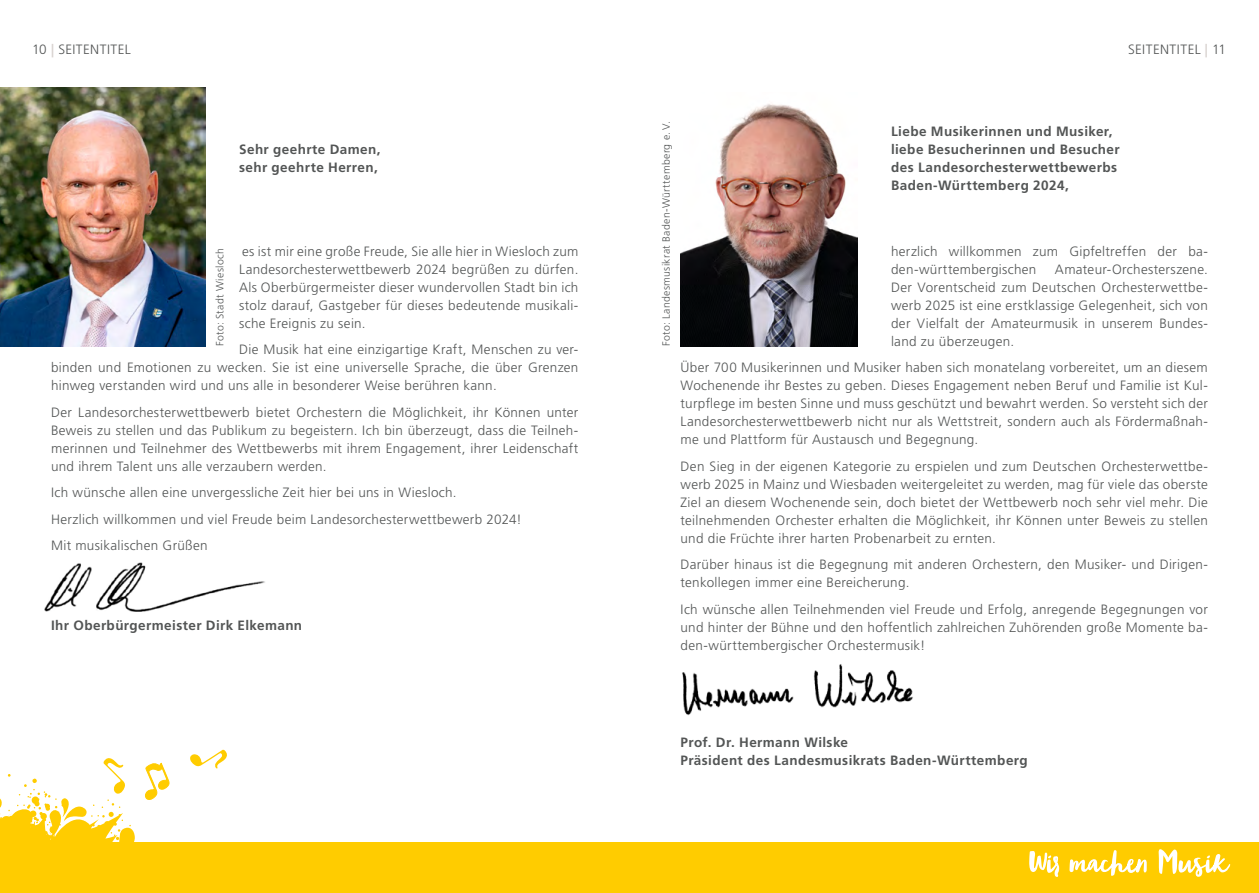
<style>
.page{position:relative;width:1259px;height:893px;background:#fff}
.page>*{position:absolute;margin:0;border:0;box-sizing:border-box;transform-origin:0 0}
.t1{font:300 13.5px/18px "Frutiger LT Pro";letter-spacing:.02em;color:#535555;text-align:justify}
.t2{font:700 13.5px/18px "Frutiger LT Pro";letter-spacing:.03em;color:#535555}
.t3{font:300 13.5px "Frutiger LT Pro";letter-spacing:.04em;color:#535555}
.t4{font:300 10.5px "Frutiger LT Pro";letter-spacing:.03em;color:#535555}
.s1{font-weight:700;color:#d8d2cf}
</style>
<div class="page">
<div style="left:0;top:842px;width:1259px;height:51px;background:#fc0"></div>
<svg style="left:0;top:749px;width:227px;height:93px"></svg>
<svg style="left:1029px;top:849px;width:201px;height:28px"></svg>
<img style="left:44px;top:562px;width:221px;height:50px">
<img style="left:680px;top:104px;width:177px;height:242px">
<img style="left:0;top:87px;width:205px;height:259px">
<img style="left:682px;top:664px;width:231px;height:52px">
<p class="t1" style="left:32px;top:40px;width:100px">10 <span class="s1">|</span> SEITENTITEL</p>
<p class="t3" style="left:1128px;top:41px;width:99px">SEITENTITEL <span class="s1">|</span> 11</p>
<p class="t2" style="left:239px;top:140px;width:143px">Sehr geehrte Damen, sehr geehrte Herren,</p>
<p class="t4" style="left:214px;top:346px;width:99px;rotate:-90deg">Foto: Stadt Wiesloch</p>
<p class="t1" style="left:239px;top:242px;width:341px">es ist mir eine große Freude, Sie alle hier in Wiesloch zum Landesorchesterwettbewerb 2024 begrüßen zu dürfen.<br>Als Oberbürgermeister dieser wundervollen Stadt bin ich stolz darauf, Gastgeber für dieses bedeutende musikali&shy;sche Ereignis zu sein.</p>
<p class="t1" style="left:51px;top:341px;width:529px;text-indent:188px">Die Musik hat eine einzigartige Kraft, Menschen zu ver&shy;binden und Emotionen zu wecken. Sie ist eine universelle Sprache, die über Grenzen hinweg verstanden wird und uns alle in besonderer Weise berühren kann.</p>
<p class="t1" style="left:51px;top:403px;width:529px">Der Landesorchesterwettbewerb bietet Orchestern die Möglichkeit, ihr Können unter Beweis zu stellen und das Publikum zu begeistern. Ich bin überzeugt, dass die Teilneh&shy;merinnen und Teilnehmer des Wettbewerbs mit ihrem Engagement, ihrer Leidenschaft und ihrem Talent uns alle verzaubern werden.</p>
<p class="t1" style="left:51px;top:479px;width:472px;line-height:26.5px;text-align:left">Ich wünsche allen eine unvergessliche Zeit hier bei uns in Wiesloch.<br>Herzlich willkommen und viel Freude beim Landesorchesterwettbewerb 2024!<br>Mit musikalischen Grüßen</p>
<p class="t2" style="left:51px;top:616px;width:253px">Ihr Oberbürgermeister Dirk Elkemann</p>
<p class="t4" style="left:660px;top:346px;width:226px;rotate:-90deg">Foto: Landesmusikrat Baden-Württemberg e. V.</p>
<p class="t2" style="left:891px;top:122px;width:230px">Liebe Musikerinnen und Musiker, liebe Besucherinnen und Besucher des Landesorchesterwettbewerbs<br>Baden-Württemberg 2024,</p>
<p class="t1" style="left:891px;top:242px;width:318px">herzlich willkommen zum Gipfeltreffen der ba&shy;den-württembergischen</p>
<p class="t1" style="left:891px;top:260px;width:318px;text-indent:164px">Amateur-Orchesterszene.<br>Der Vorentscheid zum Deutschen Orchesterwettbe&shy;werb 2025 ist eine erstklassige Gelegenheit, sich von der Vielfalt der Amateurmusik in unserem Bundes&shy;land zu überzeugen.</p>
<p class="t1" style="left:680px;top:359px;width:529px">Über 700 Musikerinnen und Musiker haben sich monatelang vorbereitet, um an diesem Wochenende ihr Bestes zu geben. Dieses Engagement neben Beruf und Familie ist Kul&shy;turpflege im besten Sinne und muss geschützt und bewahrt werden. So versteht sich der Landesorchesterwettbewerb nicht nur als Wettstreit, sondern auch als Fördermaßnah&shy;me und Plattform für Austausch und Begegnung.</p>
<p class="t1" style="left:680px;top:457px;width:529px">Den Sieg in der eigenen Kategorie zu erspielen und zum Deutschen Orchesterwettbe&shy;werb 2025 in Mainz und Wiesbaden weitergeleitet zu werden, mag für viele das oberste Ziel an diesem Wochenende sein, doch bietet der Wettbewerb noch sehr viel mehr. Die teilnehmenden Orchester erhalten die Möglichkeit, ihr Können unter Beweis zu stellen und die Früchte ihrer harten Probenarbeit zu ernten.</p>
<p class="t1" style="left:680px;top:555px;width:529px">Darüber hinaus ist die Begegnung mit anderen Orchestern, den Musiker- und Dirigen&shy;tenkollegen immer eine Bereicherung.</p>
<p class="t1" style="left:680px;top:600px;width:529px">Ich wünsche allen Teilnehmenden viel Freude und Erfolg, anregende Begegnungen vor und hinter der Bühne und den hoffentlich zahlreichen Zuhörenden große Momente ba&shy;den-württembergischer Orchestermusik!</p>
<p class="t2" style="left:680px;top:733px;width:349px">Prof. Dr. Hermann Wilske<br>Präsident des Landesmusikrats Baden-Württemberg</p>
</div>
